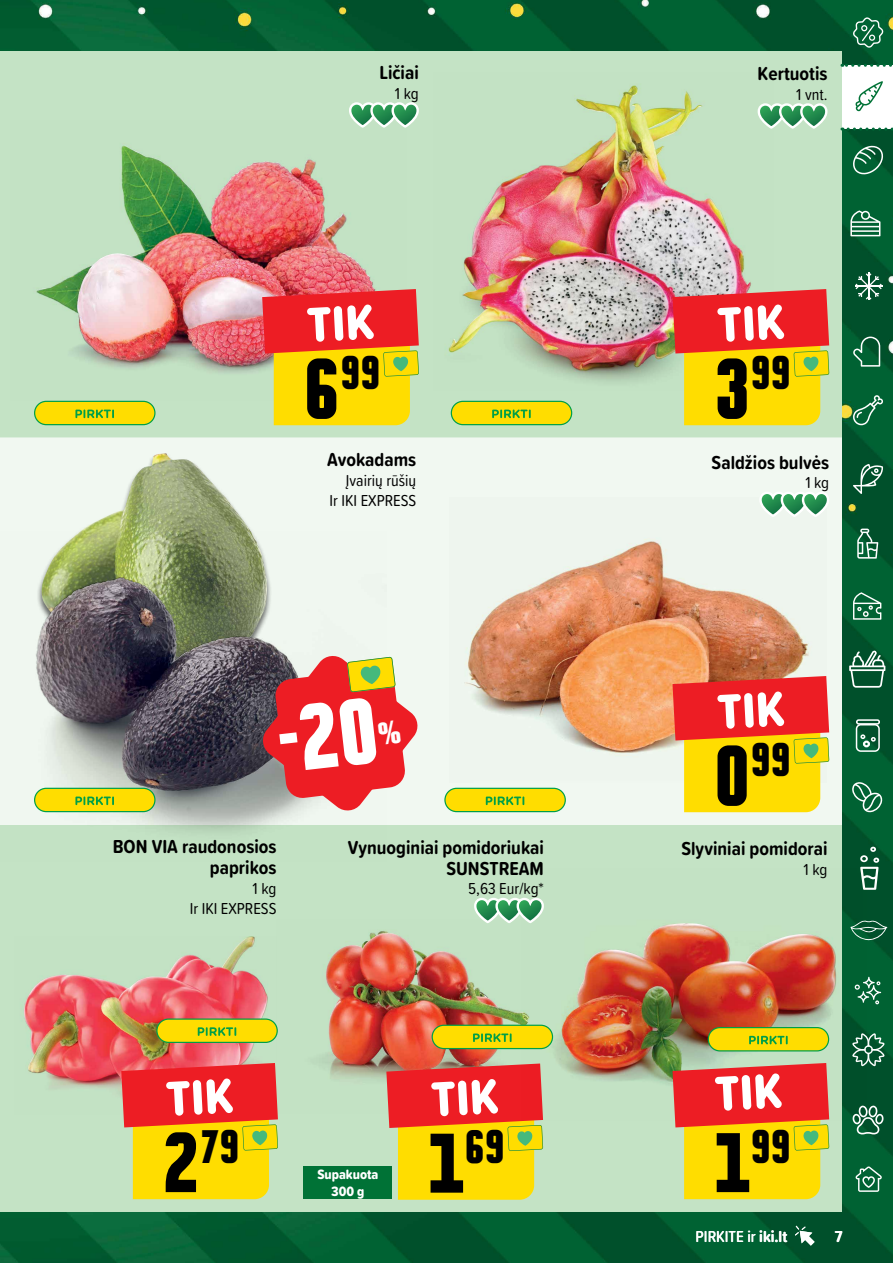
<style>
.page{position:relative;width:893px;height:1263px;background:#fff}
.page>*{position:absolute;margin:0;border:0;box-sizing:border-box;transform-origin:0 0}
.t1{font:900 condensed 77.1px "Politica";color:#000}
.t2{font:900 condensed 42.6px "Politica";color:#000}
.t3{font:700 19.5px/21px "Proxima Soft Cond";color:#000;text-align:right}
.t4{font:16.5px/19.8px "Proxima Soft Cond";color:#000;text-align:right}
.t5{font:500 16.5px "Proxima Soft Cond";color:#fff}
.t6{font:700 16.5px "Proxima Soft Cond";color:#fff}
.t7{font:14.1px/16.8px "Proxima Soft Cond Extrabld";color:#fff;text-align:center}
.s1{font-weight:700}
</style>
<div class="page">
<img style="left:0;top:0;width:893px;height:1263px">
<div style="left:0;top:51px;width:842px;height:1161px;background:#c4e3c5"></div>
<svg style="left:794px;top:1225px;width:21px;height:20px"></svg>
<div style="left:842px;top:65px;width:51px;height:64px;background:#fff"></div>
<svg style="left:842px;top:128px;width:51px;height:3px"></svg>
<svg style="left:842px;top:64px;width:51px;height:3px"></svg>
<svg style="left:855px;top:1166px;width:27px;height:26px"></svg>
<svg style="left:866px;top:977px;width:15px;height:27px"></svg>
<svg style="left:852px;top:782px;width:30px;height:30px"></svg>
<svg style="left:860px;top:847px;width:19px;height:43px"></svg>
<svg style="left:853px;top:592px;width:28px;height:28px"></svg>
<svg style="left:857px;top:529px;width:21px;height:30px"></svg>
<svg style="left:853px;top:464px;width:30px;height:30px"></svg>
<svg style="left:853px;top:395px;width:30px;height:30px"></svg>
<svg style="left:855px;top:273px;width:27px;height:27px"></svg>
<svg style="left:850px;top:210px;width:30px;height:26px"></svg>
<svg style="left:853px;top:145px;width:30px;height:30px"></svg>
<svg style="left:855px;top:81px;width:28px;height:30px"></svg>
<svg style="left:866px;top:1033px;width:18px;height:33px"></svg>
<svg style="left:852px;top:1105px;width:32px;height:29px"></svg>
<svg style="left:849px;top:650px;width:36px;height:38px"></svg>
<svg style="left:866px;top:920px;width:21px;height:20px"></svg>
<svg style="left:852px;top:17px;width:31px;height:31px"></svg>
<svg style="left:853px;top:337px;width:27px;height:30px"></svg>
<div style="left:856px;top:724px;width:24px;height:28px;border:2px solid #fff;border-radius:4px"></div>
<div style="left:856px;top:719px;width:24px;height:6px;border:2px solid #fff;border-radius:2px"></div>
<svg style="left:860px;top:734px;width:5px;height:5px"></svg>
<svg style="left:871px;top:737px;width:5px;height:5px"></svg>
<div style="left:863px;top:740px;width:7px;height:7px;border:2px solid #fff;border-radius:50%"></div>
<hr style="left:0;top:51px;width:1px;height:387px;background:#fd0">
<div style="left:0;top:437px;width:842px;height:388px;background:#f1f8f1"></div>
<img style="left:24px;top:988px;width:10px;height:85px">
<img style="left:560px;top:868px;width:306px;height:253px">
<img style="left:562px;top:923px;width:11px;height:159px">
<img style="left:34px;top:102px;width:385px;height:336px">
<div style="left:35px;top:401px;width:120px;height:24px;background:#fd0;border-radius:12px"></div>
<div style="left:34px;top:401px;width:122px;height:24px;border:1px solid #009f47;border-radius:12px"></div>
<svg style="left:75px;top:409px;width:39px;height:9px"></svg>
<img style="left:444px;top:85px;width:385px;height:353px">
<div style="left:451px;top:401px;width:121px;height:24px;background:#fd0;border-radius:12px"></div>
<div style="left:451px;top:401px;width:121px;height:24px;border:1px solid #009f47;border-radius:12px"></div>
<svg style="left:492px;top:409px;width:39px;height:9px"></svg>
<svg style="left:446px;top:492px;width:383px;height:321px"></svg>
<div style="left:445px;top:788px;width:120px;height:24px;background:#fd0;border-radius:12px"></div>
<div style="left:444px;top:788px;width:122px;height:24px;border:1px solid #009f47;border-radius:12px"></div>
<svg style="left:486px;top:796px;width:38px;height:9px"></svg>
<img style="left:34px;top:453px;width:352px;height:372px">
<div style="left:35px;top:788px;width:120px;height:24px;background:#fd0;border-radius:12px"></div>
<div style="left:34px;top:788px;width:122px;height:24px;border:1px solid #009f47;border-radius:12px"></div>
<svg style="left:75px;top:796px;width:39px;height:9px"></svg>
<svg style="left:34px;top:838px;width:244px;height:362px"></svg>
<div style="left:157px;top:1019px;width:120px;height:23px;background:#fd0;border-radius:12px"></div>
<div style="left:156px;top:1018px;width:122px;height:25px;border:1px solid #009f47;border-radius:12px"></div>
<svg style="left:198px;top:1027px;width:38px;height:9px"></svg>
<img style="left:303px;top:897px;width:257px;height:303px">
<div style="left:432px;top:1025px;width:120px;height:23px;background:#fd0;border-radius:12px"></div>
<div style="left:432px;top:1025px;width:121px;height:24px;border:1px solid #009f47;border-radius:12px"></div>
<svg style="left:473px;top:1033px;width:39px;height:9px"></svg>
<img style="left:573px;top:868px;width:256px;height:332px">
<div style="left:708px;top:1027px;width:121px;height:24px;background:#fd0;border-radius:12px"></div>
<div style="left:708px;top:1027px;width:121px;height:24px;border:1px solid #009f47;border-radius:12px"></div>
<svg style="left:749px;top:1036px;width:39px;height:8px"></svg>
<svg style="left:261px;top:654px;width:157px;height:158px"></svg>
<p class="t3" style="left:379px;top:62px;width:41px">Ličiai</p>
<p class="t4" style="left:395px;top:83px;width:25px">1 kg</p>
<h2 class="t2" style="left:340px;top:339px;width:42px">99</h2>
<h1 class="t1" style="left:304px;top:328px;width:38px">6</h1>
<p class="t3" style="left:327px;top:448px;width:91px">Avokadams</p>
<p class="t4" style="left:330px;top:470px;width:88px">Įvairių rūšių<br>Ir IKI EXPRESS</p>
<p class="t3" style="left:113px;top:835px;width:165px">BON VIA raudonosios paprikos</p>
<p class="t4" style="left:190px;top:878px;width:88px">1 kg<br>Ir IKI EXPRESS</p>
<p class="t3" style="left:348px;top:836px;width:198px">Vynuoginiai pomidoriukai<br>SUNSTREAM</p>
<p class="t4" style="left:468px;top:878px;width:77px">5,63 Eur/kg*</p>
<p class="t3" style="left:758px;top:63px;width:71px">Kertuotis</p>
<p class="t4" style="left:796px;top:84px;width:33px">1 vnt.</p>
<h2 class="t2" style="left:751px;top:339px;width:42px">99</h2>
<h1 class="t1" style="left:714px;top:328px;width:38px">3</h1>
<p class="t3" style="left:712px;top:451px;width:119px">Saldžios bulvės</p>
<p class="t4" style="left:805px;top:472px;width:25px">1 kg</p>
<h2 class="t2" style="left:751px;top:726px;width:42px">99</h2>
<h1 class="t1" style="left:714px;top:715px;width:38px">0</h1>
<p class="t3" style="left:681px;top:837px;width:147px">Slyviniai pomidorai</p>
<p class="t4" style="left:804px;top:859px;width:25px">1 kg</p>
<h2 class="t2" style="left:200px;top:1113px;width:42px">79</h2>
<h1 class="t1" style="left:428px;top:1102px;width:38px">1</h1>
<h2 class="t2" style="left:751px;top:1113px;width:42px">99</h2>
<h1 class="t1" style="left:163px;top:1102px;width:38px">2</h1>
<h2 class="t2" style="left:465px;top:1113px;width:42px">69</h2>
<h1 class="t1" style="left:714px;top:1102px;width:38px">1</h1>
<p class="t7" style="left:317px;top:1165px;width:63px">Supakuota<br>300 g</p>
<p class="t5" style="left:696px;top:1224px;width:93px">PIRKITE ir <span class="s1">iki.lt</span></p>
<p class="t6" style="left:835px;top:1224px;width:9px">7</p>
</div>
